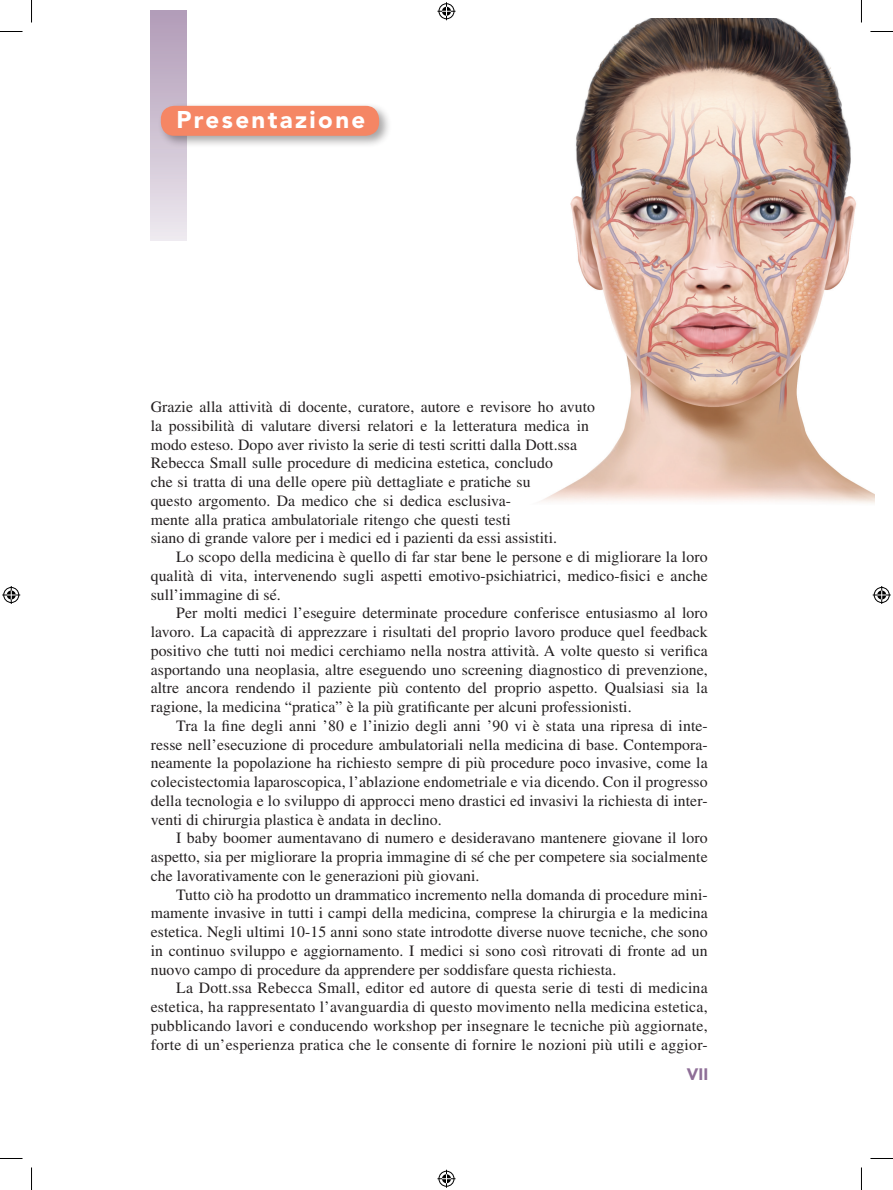
<style>
.page{position:relative;width:893px;height:1190px;background:#fff}
.page>*{position:absolute;margin:0;border:0;box-sizing:border-box;transform-origin:0 0}
.t1{font:900 24px "Avenir LT Std";letter-spacing:.1em;color:#fff}
.t2{font:900 16.5px "Avenir LT Std";color:#8e6e97}
.t3{font:15.75px/18.8px "Times LT Std";letter-spacing:.005em;color:#231f20;text-align:justify}
</style>
<div class="page">
<img style="left:541px;top:18px;width:333px;height:486px">
<div style="left:151px;top:10px;width:36px;height:231px;background:linear-gradient(to bottom,#b09ab6,#ede8ee)"></div>
<div style="left:157px;top:102px;width:234px;height:46px;background:#231f20;opacity:.4"></div>
<div style="left:161px;top:106px;width:218px;height:30px;background:#f58664;border-radius:14px"></div>
<hr style="left:860px;top:0;width:2px;height:22px;background:#fff">
<svg style="left:0;top:31px;width:22px;height:1px"></svg>
<svg style="left:870px;top:31px;width:22px;height:1px"></svg>
<svg style="left:0;top:1158px;width:22px;height:1px"></svg>
<svg style="left:870px;top:1158px;width:22px;height:1px"></svg>
<svg style="left:31px;top:0;width:1px;height:22px"></svg>
<svg style="left:31px;top:1167px;width:1px;height:23px"></svg>
<svg style="left:437px;top:2px;width:18px;height:18px"></svg>
<svg style="left:437px;top:1170px;width:18px;height:18px"></svg>
<svg style="left:2px;top:586px;width:18px;height:18px"></svg>
<svg style="left:872px;top:586px;width:18px;height:18px"></svg>
<h1 class="t1" style="left:176px;top:106px;width:190px">Presentazione</h1>
<p class="t3" style="left:151px;top:397px;width:445px;text-align:left">Grazie alla attività di docente, curatore, autore e revisore ho avuto la possibilità di valutare diversi relatori e la letteratura medica in modo esteso. Dopo aver rivisto la serie di testi scritti dalla Dott.ssa Rebecca Small sulle procedure di medicina estetica, concludo<br>che si tratta di una delle opere più dettagliate e pratiche su<br>questo argomento. Da medico che si dedica esclusiva-<br>mente alla pratica ambulatoriale ritengo che questi testi<br>siano di grande valore per i medici ed i pazienti da essi assistiti.</p>
<p class="t3" style="left:151px;top:547px;width:558px;text-indent:26px">Lo scopo della medicina è quello di far star bene le persone e di migliorare la loro qualità di vita, intervenendo sugli aspetti emotivo-psichiatrici, medico-fisici e anche sull’immagine di sé.</p>
<p class="t3" style="left:151px;top:604px;width:558px;text-indent:26px">Per molti medici l’eseguire determinate procedure conferisce entusiasmo al loro lavoro. La capacità di apprezzare i risultati del proprio lavoro produce quel feedback positivo che tutti noi medici cerchiamo nella nostra attività. A volte questo si verifica asportando una neoplasia, altre eseguendo uno screening diagnostico di prevenzione, altre ancora rendendo il paziente più contento del proprio aspetto. Qualsiasi sia la ragione, la medicina “pratica” è la più gratificante per alcuni professionisti.</p>
<p class="t3" style="left:151px;top:716px;width:558px;text-indent:26px">Tra la fine degli anni ’80 e l’inizio degli anni ’90 vi è stata una ripresa di inte&shy;resse nell’esecuzione di procedure ambulatoriali nella medicina di base. Contempora&shy;neamente la popolazione ha richiesto sempre di più procedure poco invasive, come la colecistectomia laparoscopica, l’ablazione endometriale e via dicendo. Con il progresso della tecnologia e lo sviluppo di approcci meno drastici ed invasivi la richiesta di inter&shy;venti di chirurgia plastica è andata in declino.</p>
<p class="t3" style="left:151px;top:829px;width:558px;text-indent:26px">I baby boomer aumentavano di numero e desideravano mantenere giovane il loro aspetto, sia per migliorare la propria immagine di sé che per competere sia socialmente che lavorativamente con le generazioni più giovani.</p>
<p class="t3" style="left:151px;top:885px;width:558px;text-indent:26px">Tutto ciò ha prodotto un drammatico incremento nella domanda di procedure mini&shy;mamente invasive in tutti i campi della medicina, comprese la chirurgia e la medicina estetica. Negli ultimi 10-15 anni sono state introdotte diverse nuove tecniche, che sono in continuo sviluppo e aggiornamento. I medici si sono così ritrovati di fronte ad un nuovo campo di procedure da apprendere per soddisfare questa richiesta.</p>
<p class="t3" style="left:151px;top:978px;width:558px;text-indent:26px">La Dott.ssa Rebecca Small, editor ed autore di questa serie di testi di medicina estetica, ha rappresentato l’avanguardia di questo movimento nella medicina estetica, pubblicando lavori e conducendo workshop per insegnare le tecniche più aggiornate, forte di un’esperienza pratica che le consente di fornire le nozioni più utili e aggior-</p>
<p class="t2" style="left:686px;top:1064px;width:23px">VII</p>
</div>
